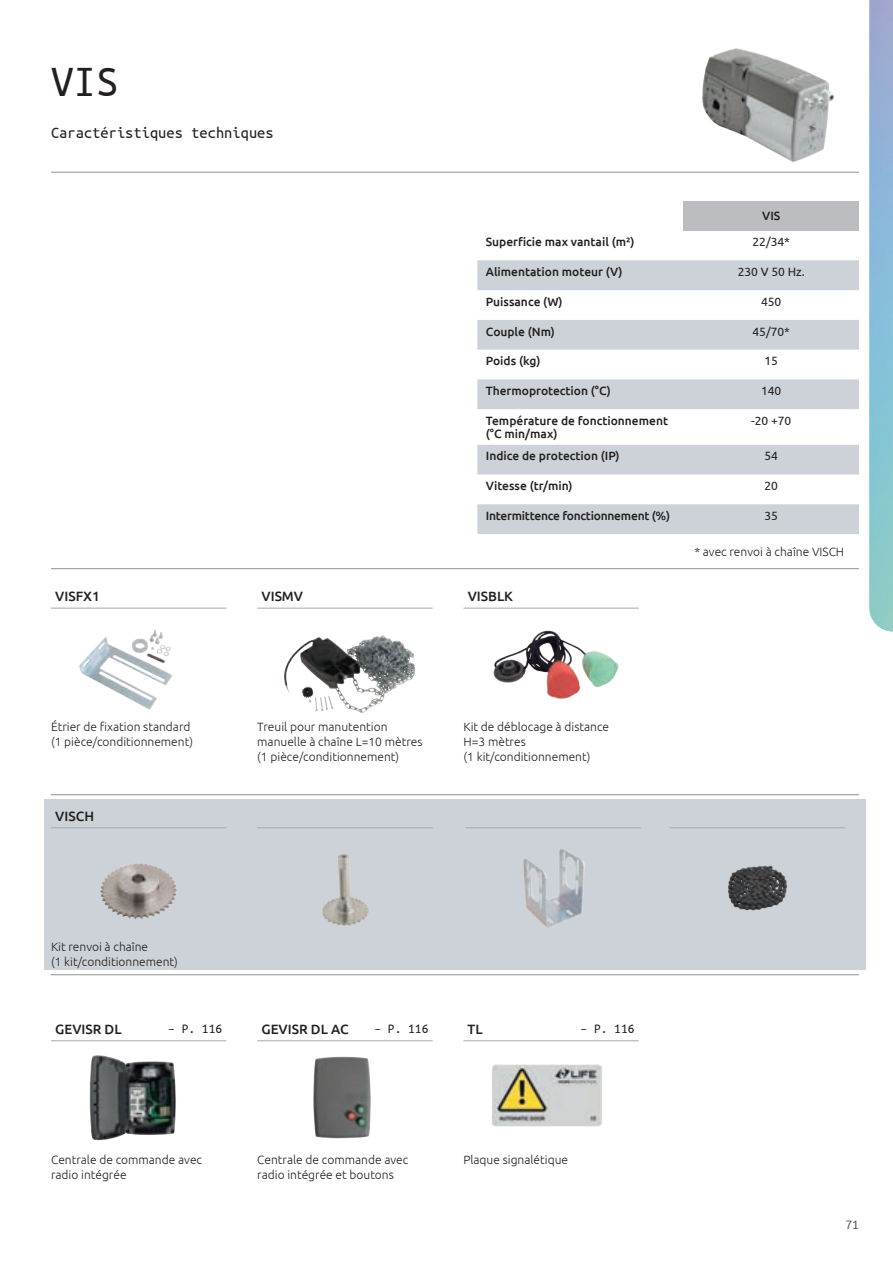
<style>
.page{position:relative;width:893px;height:1263px;background:#fff}
.page>*{position:absolute;margin:0;border:0;box-sizing:border-box;transform-origin:0 0}
.testo_dim_1{font:45px "Ubuntu Mono";color:#231f20}
.testo_dim_1-2{font:16.5px "Ubuntu Mono";color:#231f20}
.t1{font:500 13.5px "Ubuntu";color:#231f20}
.t2{font:13.5px "Ubuntu Mono";color:#231f20}
.t3{font:13.5px "Ubuntu Mono";color:#57585a}
.t4{font:300 12px/15px "Ubuntu";color:#231f20}
.t5{font:500 12px/13.5px "Ubuntu";color:#231f20}
.t6{font:12px "Ubuntu";color:#231f20}
.t7{font:500 12px "Ubuntu";letter-spacing:-.02em;color:#231f20}
</style>
<div class="page">
<div style="left:684px;top:201px;width:175px;height:30px;background:#bcbdc0"></div>
<svg style="left:477px;top:260px;width:382px;height:274px;fill:#ccd2d7"></svg>
<div style="left:44px;top:800px;width:822px;height:170px;background:#ccd2d7"></div>
<hr style="left:51px;top:974px;width:808px;height:1px;background:#231f20">
<hr style="left:51px;top:794px;width:808px;height:1px;background:#231f20">
<hr style="left:51px;top:568px;width:808px;height:1px;background:#231f20">
<hr style="left:51px;top:608px;width:175px;height:1px;background:#a8a9ad">
<hr style="left:51px;top:827px;width:175px;height:1px;background:#a8a9ad">
<hr style="left:257px;top:608px;width:176px;height:1px;background:#a8a9ad">
<hr style="left:463px;top:608px;width:176px;height:1px;background:#a8a9ad">
<hr style="left:257px;top:827px;width:176px;height:1px;background:#a8a9ad">
<hr style="left:466px;top:827px;width:175px;height:1px;background:#a8a9ad">
<hr style="left:670px;top:827px;width:175px;height:1px;background:#a8a9ad">
<img style="left:284px;top:635px;width:131px;height:78px">
<img style="left:79px;top:630px;width:94px;height:80px">
<img style="left:493px;top:630px;width:126px;height:69px">
<img style="left:100px;top:863px;width:77px;height:57px">
<img style="left:322px;top:854px;width:47px;height:72px">
<img style="left:523px;top:848px;width:62px;height:80px">
<img style="left:728px;top:865px;width:59px;height:46px">
<img style="left:869px;top:0;width:24px;height:631px">
<img style="left:654px;top:31px;width:224px;height:144px">
<hr style="left:51px;top:1040px;width:175px;height:1px;background:#a8a9ad">
<hr style="left:257px;top:1040px;width:176px;height:1px;background:#a8a9ad">
<hr style="left:463px;top:1040px;width:176px;height:1px;background:#a8a9ad">
<img style="left:313px;top:1056px;width:58px;height:83px">
<img style="left:89px;top:1055px;width:87px;height:86px">
<img style="left:492px;top:1064px;width:110px;height:63px">
<hr style="left:51px;top:172px;width:808px;height:1px;background:#231f20">
<p class="testo_dim_1" style="left:51px;top:59px;width:69px">VIS</p>
<p class="testo_dim_1-2" style="left:51px;top:124px;width:224px">Caractéristiques techniques</p>
<p class="t5" style="left:762px;top:209px;width:20px">VIS</p>
<p class="t5" style="left:486px;top:235px;width:150px">Superficie max vantail (m²)</p>
<p class="t6" style="left:752px;top:235px;width:39px">22/34*</p>
<p class="t5" style="left:486px;top:265px;width:138px">Alimentation moteur (V)</p>
<p class="t6" style="left:738px;top:264px;width:69px">230 V 50 Hz.</p>
<p class="t5" style="left:486px;top:294px;width:78px">Puissance (W)</p>
<p class="t6" style="left:761px;top:294px;width:22px">450</p>
<p class="t5" style="left:486px;top:324px;width:71px">Couple (Nm)</p>
<p class="t6" style="left:752px;top:324px;width:39px">45/70*</p>
<p class="t5" style="left:486px;top:354px;width:56px">Poids (kg)</p>
<p class="t6" style="left:764px;top:354px;width:15px">15</p>
<p class="t5" style="left:486px;top:384px;width:127px">Thermoprotection (°C)</p>
<p class="t6" style="left:761px;top:384px;width:22px">140</p>
<p class="t5" style="left:486px;top:413px;width:184px">Température de fonctionnement (°C min/max)</p>
<p class="t6" style="left:751px;top:413px;width:42px">-20 +70</p>
<p class="t5" style="left:486px;top:449px;width:135px">Indice de protection (IP)</p>
<p class="t6" style="left:764px;top:449px;width:15px">54</p>
<p class="t5" style="left:486px;top:479px;width:88px">Vitesse (tr/min)</p>
<p class="t6" style="left:764px;top:479px;width:15px">20</p>
<p class="t7" style="left:486px;top:508px;width:186px">Intermittence fonctionnement (%)</p>
<p class="t6" style="left:764px;top:508px;width:15px">35</p>
<p class="t4" style="left:694px;top:544px;width:151px">* avec renvoi à chaîne VISCH</p>
<p class="t1" style="left:55px;top:588px;width:46px">VISFX1</p>
<p class="t4" style="left:51px;top:719px;width:141px">Étrier de fixation standard</p>
<p class="t4" style="left:51px;top:734px;width:144px">(1 pièce/conditionnement)</p>
<p class="t1" style="left:55px;top:807px;width:40px">VISCH</p>
<p class="t4" style="left:51px;top:939px;width:128px">Kit renvoi à chaîne<br>(1 kit/conditionnement)</p>
<p class="t1" style="left:262px;top:588px;width:43px">VISMV</p>
<p class="t1" style="left:468px;top:588px;width:47px">VISBLK</p>
<p class="t4" style="left:257px;top:719px;width:167px">Treuil pour manutention manuelle à chaîne L=10 mètres (1 pièce/conditionnement)</p>
<p class="t4" style="left:463px;top:719px;width:147px">Kit de déblocage à distance<br>H=3 mètres<br>(1 kit/conditionnement)</p>
<p class="t1" style="left:55px;top:1020px;width:68px">GEVISR DL</p>
<p class="t1" style="left:262px;top:1020px;width:89px">GEVISR DL AC</p>
<p class="t1" style="left:468px;top:1020px;width:17px">TL</p>
<p class="t2" style="left:168px;top:1022px;width:55px">– P. 116</p>
<p class="t2" style="left:374px;top:1022px;width:56px">– P. 116</p>
<p class="t2" style="left:580px;top:1022px;width:55px">– P. 116</p>
<p class="t4" style="left:51px;top:1152px;width:153px">Centrale de commande avec</p>
<p class="t4" style="left:463px;top:1152px;width:106px">Plaque signalétique</p>
<p class="t4" style="left:51px;top:1167px;width:77px">radio intégrée</p>
<p class="t4" style="left:257px;top:1152px;width:153px">Centrale de commande avec radio intégrée et boutons</p>
<p class="t3" style="left:845px;top:1218px;width:15px">71</p>
</div>
